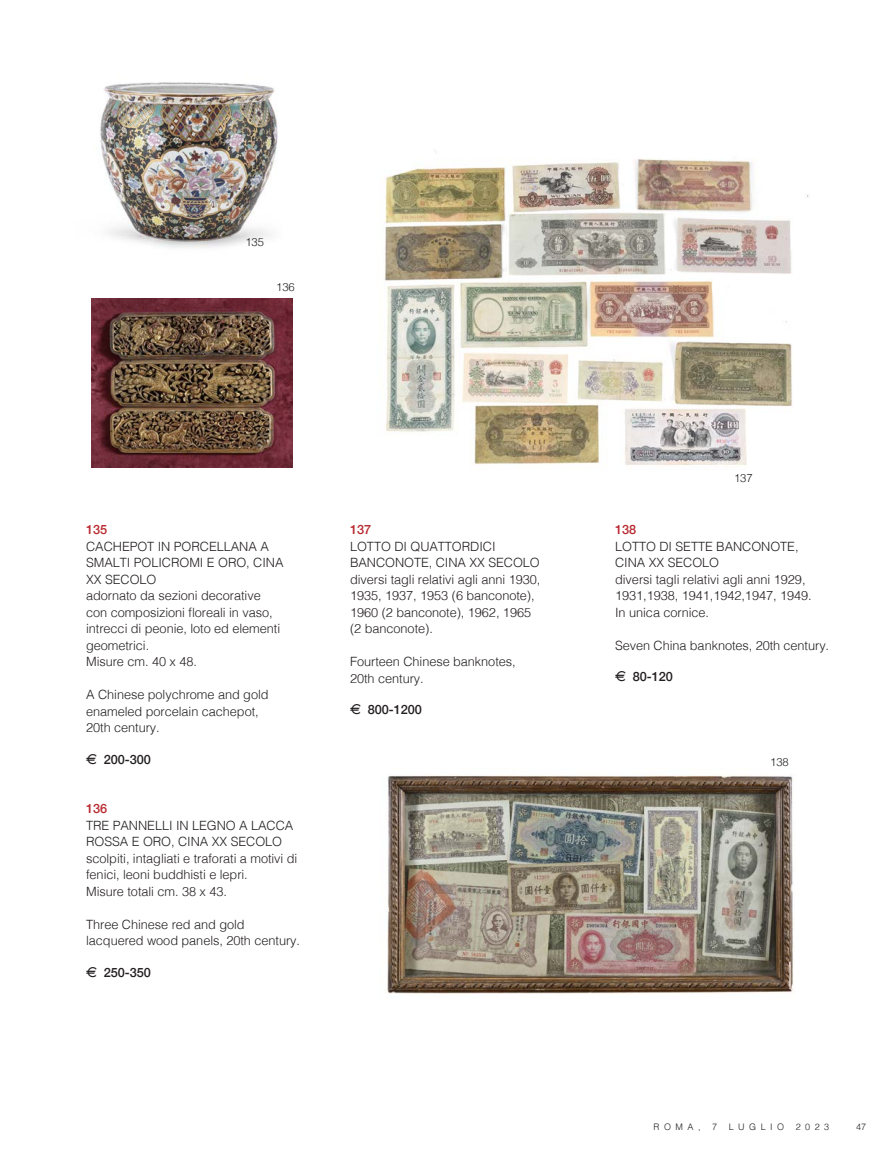
<style>
.page{position:relative;width:893px;height:1170px;background:#fff}
.page>*{position:absolute;margin:0;border:0;box-sizing:border-box;transform-origin:0 0}
.t1{font:300 12.75px/16.5px "Helvetica";letter-spacing:-.005em;color:#231f20}
.t2{font:500 12.75px "Helvetica Neue";letter-spacing:-.005em;color:#231f20}
.t3{font:500 12.75px "Helvetica Neue";letter-spacing:-.005em;color:#b7282e}
.t4{font:300 11.25px "Helvetica";letter-spacing:-.005em;color:#231f20}
.t5{font:300 9px "Helvetica";letter-spacing:.5em;color:#231f20}
.s1{font-family:"Eurofont";font-weight:400}
</style>
<div class="page">
<img style="left:91px;top:298px;width:202px;height:169px">
<img style="left:384px;top:151px;width:425px;height:314px">
<img style="left:387px;top:775px;width:408px;height:219px">
<img style="left:100px;top:82px;width:178px;height:167px">
<p class="t4" style="left:245px;top:232px;width:20px">135</p>
<p class="t4" style="left:276px;top:278px;width:20px">136</p>
<p class="t3" style="left:86px;top:519px;width:23px">135</p>
<p class="t1" style="left:86px;top:537px;width:199px">CACHEPOT IN PORCELLANA A<br>SMALTI POLICROMI E ORO, CINA<br>XX SECOLO<br>adornato da sezioni decorative con composizioni floreali in vaso, intrecci di peonie, loto ed elementi geometrici.<br>Misure cm. 40 x 48.</p>
<p class="t1" style="left:86px;top:685px;width:184px">A Chinese polychrome and gold enameled porcelain cachepot,<br>20th century.</p>
<p class="t2" style="left:86px;top:749px;width:66px"><span class="s1">E</span> 200-300</p>
<p class="t3" style="left:86px;top:798px;width:23px">136</p>
<p class="t1" style="left:86px;top:816px;width:213px">TRE PANNELLI IN LEGNO A LACCA<br>ROSSA E ORO, CINA XX SECOLO scolpiti, intagliati e traforati a motivi di fenici, leoni buddhisti e lepri.<br>Misure totali cm. 38 x 43.</p>
<p class="t1" style="left:86px;top:915px;width:215px">Three Chinese red and gold lacquered wood panels, 20th century.</p>
<p class="t2" style="left:86px;top:962px;width:66px"><span class="s1">E</span> 250-350</p>
<p class="t3" style="left:350px;top:519px;width:23px">137</p>
<p class="t1" style="left:350px;top:537px;width:192px">LOTTO DI QUATTORDICI<br>BANCONOTE, CINA XX SECOLO diversi tagli relativi agli anni 1930,<br>1935, 1937, 1953 (6 banconote),<br>1960 (2 banconote), 1962, 1965 (2 banconote).</p>
<p class="t1" style="left:350px;top:652px;width:167px">Fourteen Chinese banknotes,<br>20th century.</p>
<p class="t2" style="left:350px;top:699px;width:73px"><span class="s1">E</span> 800-1200</p>
<p class="t4" style="left:734px;top:468px;width:20px">137</p>
<p class="t3" style="left:615px;top:519px;width:23px">138</p>
<p class="t1" style="left:615px;top:537px;width:198px">LOTTO DI SETTE BANCONOTE,<br>CINA XX SECOLO<br>diversi tagli relativi agli anni 1929,<br>1931,1938, 1941,1942,1947, 1949.<br>In unica cornice.</p>
<p class="t1" style="left:615px;top:636px;width:216px">Seven China banknotes, 20th century.</p>
<p class="t2" style="left:615px;top:666px;width:59px"><span class="s1">E</span> 80-120</p>
<p class="t4" style="left:770px;top:752px;width:20px">138</p>
<p class="t5" style="left:654px;top:1118px;width:49px">ROMA,</p>
<p class="t5" style="left:712px;top:1118px;width:7px">7</p>
<p class="t5" style="left:729px;top:1118px;width:57px">LUGLIO</p>
<p class="t5" style="left:796px;top:1118px;width:35px">2023</p>
<p class="t5" style="left:856px;top:1118px;width:12px">47</p>
</div>
